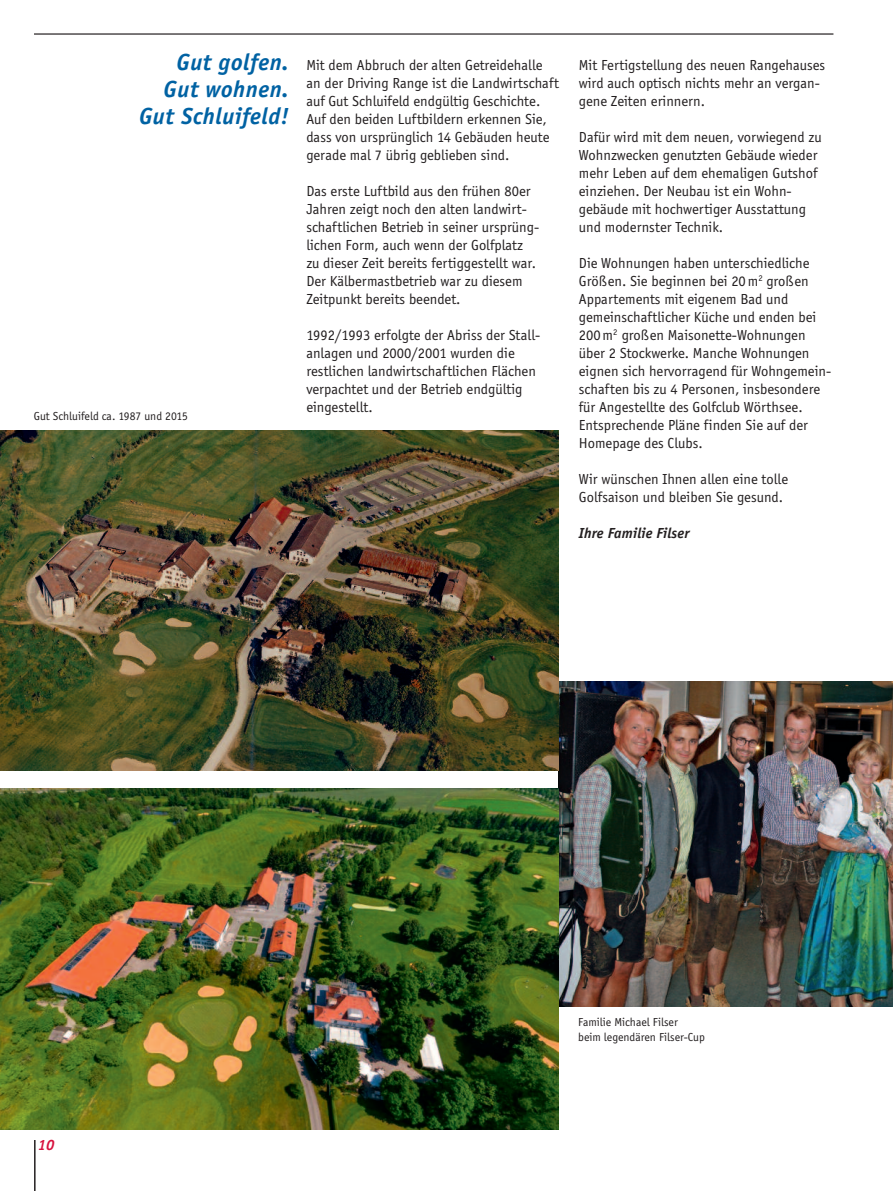
<style>
.page{position:relative;width:893px;height:1191px;background:#fff}
.page>*{position:absolute;margin:0;border:0;box-sizing:border-box;transform-origin:0 0}
.t1{font:italic 700 24px/27px "Officina Sans";letter-spacing:.02em;color:#0062a3;text-align:right}
.t2{font:15px/18px "Officina Sans";color:#231f20}
.t3{font:italic 700 15px "Officina Sans";letter-spacing:.01em;color:#231f20}
.t4{font:italic 700 15px "Officina Serif Std";color:#d7123e}
.t5{font:12px/15px "Officina Sans";color:#231f20}
</style>
<div class="page">
<hr style="left:34px;top:1140px;width:2px;height:51px;background:#231f20">
<hr style="left:34px;top:33px;width:799px;height:2px;background:#231f20">
<img style="left:558px;top:681px;width:335px;height:326px">
<img style="left:0;top:430px;width:558px;height:340px">
<img style="left:0;top:789px;width:558px;height:340px">
<h1 class="t1" style="left:139px;top:48px;width:152px">Gut golfen.<br>Gut wohnen.<br>Gut Schluifeld!</h1>
<p class="t5" style="left:34px;top:408px;width:156px">Gut Schluifeld ca. 1987 und 2015</p>
<p class="t2" style="left:306px;top:56px;width:254px">Mit dem Abbruch der alten Getreidehalle an der Driving Range ist die Landwirtschaft auf Gut Schluifeld endgültig Geschichte.<br>Auf den beiden Luftbildern erkennen Sie, dass von ursprünglich 14 Gebäuden heute gerade mal 7 übrig geblieben sind.</p>
<p class="t2" style="left:306px;top:182px;width:234px">Das erste Luftbild aus den frühen 80er Jahren zeigt noch den alten landwirt&shy;schaftlichen Betrieb in seiner ursprüng&shy;lichen Form, auch wenn der Golfplatz zu dieser Zeit bereits fertiggestellt war.<br>Der Kälbermastbetrieb war zu diesem Zeitpunkt bereits beendet.</p>
<p class="t2" style="left:306px;top:326px;width:235px">1992/1993 erfolgte der Abriss der Stall&shy;anlagen und 2000/2001 wurden die restlichen landwirtschaftlichen Flächen verpachtet und der Betrieb endgültig eingestellt.</p>
<p class="t2" style="left:579px;top:56px;width:248px">Mit Fertigstellung des neuen Rangehauses wird auch optisch nichts mehr an vergan&shy;gene Zeiten erinnern.</p>
<p class="t2" style="left:579px;top:128px;width:244px">Dafür wird mit dem neuen, vorwiegend zu Wohnzwecken genutzten Gebäude wieder mehr Leben auf dem ehemaligen Gutshof einziehen. Der Neubau ist ein Wohn&shy;gebäude mit hochwertiger Ausstattung und modernster Technik.</p>
<p class="t2" style="left:579px;top:254px;width:254px">Die Wohnungen haben unterschiedliche Größen. Sie beginnen bei 20m<sup>2</sup> großen Appartements mit eigenem Bad und gemeinschaftlicher Küche und enden bei 200m<sup>2</sup> großen Maisonette-Wohnungen über 2 Stockwerke. Manche Wohnungen eignen sich hervorragend für Wohngemein&shy;schaften bis zu 4 Personen, insbesondere für Angestellte des Golfclub Wörthsee.<br>Entsprechende Pläne finden Sie auf der Homepage des Clubs.</p>
<p class="t2" style="left:579px;top:470px;width:211px">Wir wünschen Ihnen allen eine tolle<br>Golfsaison und bleiben Sie gesund.</p>
<p class="t3" style="left:579px;top:524px;width:112px">Ihre Familie Filser</p>
<p class="t4" style="left:38px;top:1139px;width:18px">10</p>
<p class="t5" style="left:578px;top:1014px;width:128px">Familie Michael Filser<br>beim legendären Filser-Cup</p>
</div>
